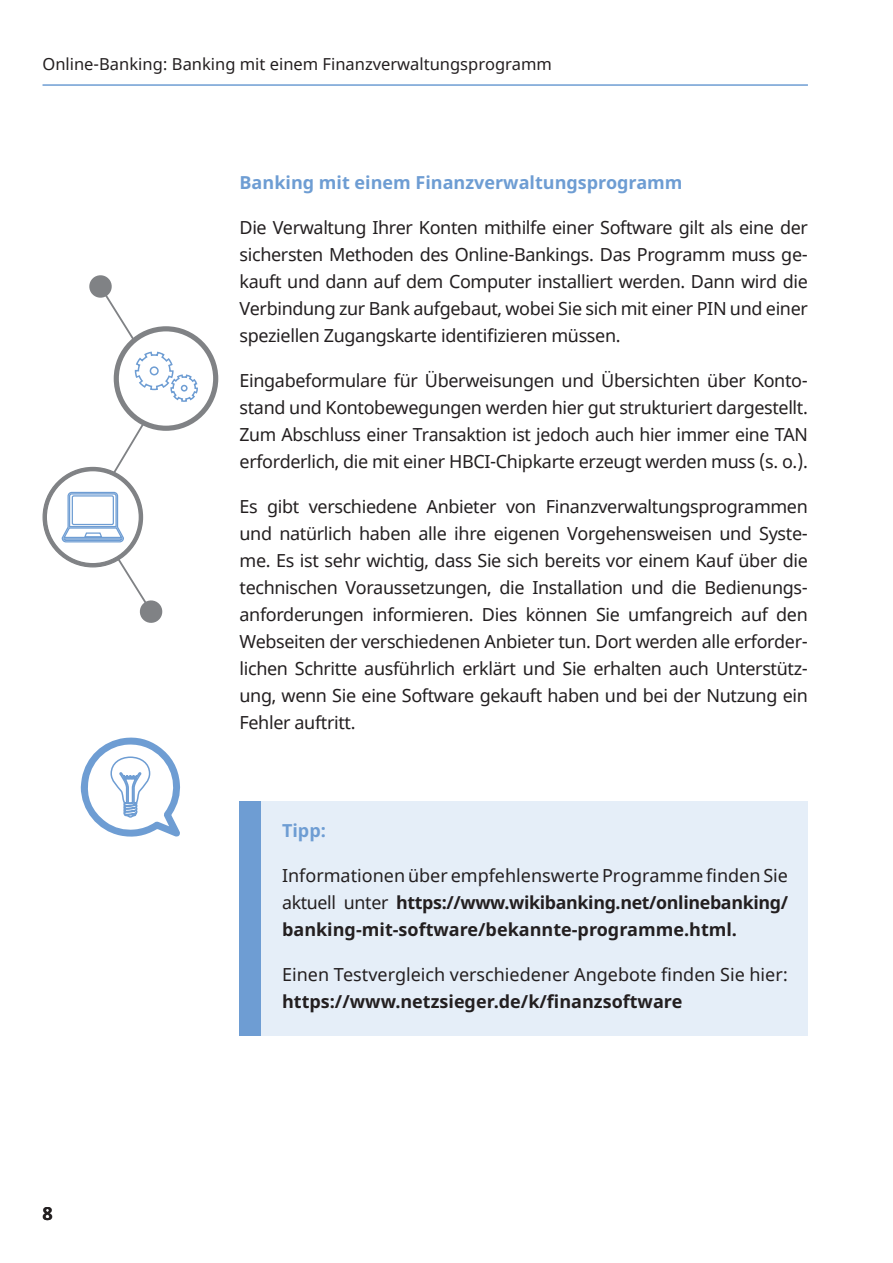
<style>
.page{position:relative;width:893px;height:1263px;background:#fff}
.page>*{position:absolute;margin:0;border:0;box-sizing:border-box;transform-origin:0 0}
.t1{font:18px/27px "Noto Sans";letter-spacing:-.02em;color:#231f20;text-align:justify}
.t2{font:700 18px/27px "Noto Sans";color:#231f20;text-align:justify}
.t3{font:18px "Noto Sans";color:#231f20}
.t4{font:700 18px "Noto Sans";color:#6e9dd3}
.t5{font:16.5px "Noto Sans";color:#231f20}
.s1{font-weight:400}
</style>
<div class="page">
<svg style="left:42px;top:275px;width:177px;height:348px"></svg>
<div style="left:240px;top:801px;width:568px;height:234px;background:#e5eef8"></div>
<div style="left:240px;top:801px;width:21px;height:234px;background:#6e9dd3"></div>
<svg style="left:81px;top:737px;width:99px;height:100px"></svg>
<hr style="left:43px;top:84px;width:765px;height:2px;background:#6e9dd3">
<p class="t5" style="left:43px;top:52px;width:511px">Online-Banking: Banking mit einem Finanzverwaltungsprogramm</p>
<p class="t4" style="left:240px;top:170px;width:445px">Banking mit einem Finanzverwaltungsprogramm</p>
<p class="t1" style="left:240px;top:215px;width:570px">Die Verwaltung Ihrer Konten mithilfe einer Software gilt als eine der sichersten Methoden des Online-Bankings. Das Programm muss ge&shy;kauft und dann auf dem Computer installiert werden. Dann wird die Verbindung zur Bank aufgebaut, wobei Sie sich mit einer PIN und einer speziellen Zugangskarte identifizieren müssen.</p>
<p class="t1" style="left:240px;top:368px;width:570px">Eingabeformulare für Überweisungen und Übersichten über Konto&shy;stand und Kontobewegungen werden hier gut strukturiert dargestellt.<br>Zum Abschluss einer Transaktion ist jedoch auch hier immer eine TAN erforderlich, die mit einer HBCI-Chipkarte erzeugt werden muss (s. o.).</p>
<p class="t1" style="left:240px;top:494px;width:570px">Es gibt verschiedene Anbieter von Finanzverwaltungsprogrammen und natürlich haben alle ihre eigenen Vorgehensweisen und Syste&shy;me. Es ist sehr wichtig, dass Sie sich bereits vor einem Kauf über die technischen Voraussetzungen, die Installation und die Bedienungs&shy;anforderungen informieren. Dies können Sie umfangreich auf den Webseiten der verschiedenen Anbieter tun. Dort werden alle erforder&shy;lichen Schritte ausführlich erklärt und Sie erhalten auch Unterstütz&shy;ung, wenn Sie eine Software gekauft haben und bei der Nutzung ein Fehler auftritt.</p>
<p class="t2" style="left:43px;top:1201px;width:12px">8</p>
<p class="t4" style="left:282px;top:818px;width:45px">Tipp:</p>
<p class="t2" style="left:282px;top:862px;width:507px"><span class="s1">Informationen über empfehlenswerte Programme finden Sie aktuell unter</span> https://www.wikibanking.net/onlinebanking/ banking-mit-software/bekannte-programme.html.</p>
<p class="t3" style="left:282px;top:962px;width:507px">Einen Testvergleich verschiedener Angebote finden Sie hier:</p>
<p class="t2" style="left:282px;top:988px;width:402px">https://www.netzsieger.de/k/finanzsoftware</p>
</div>
